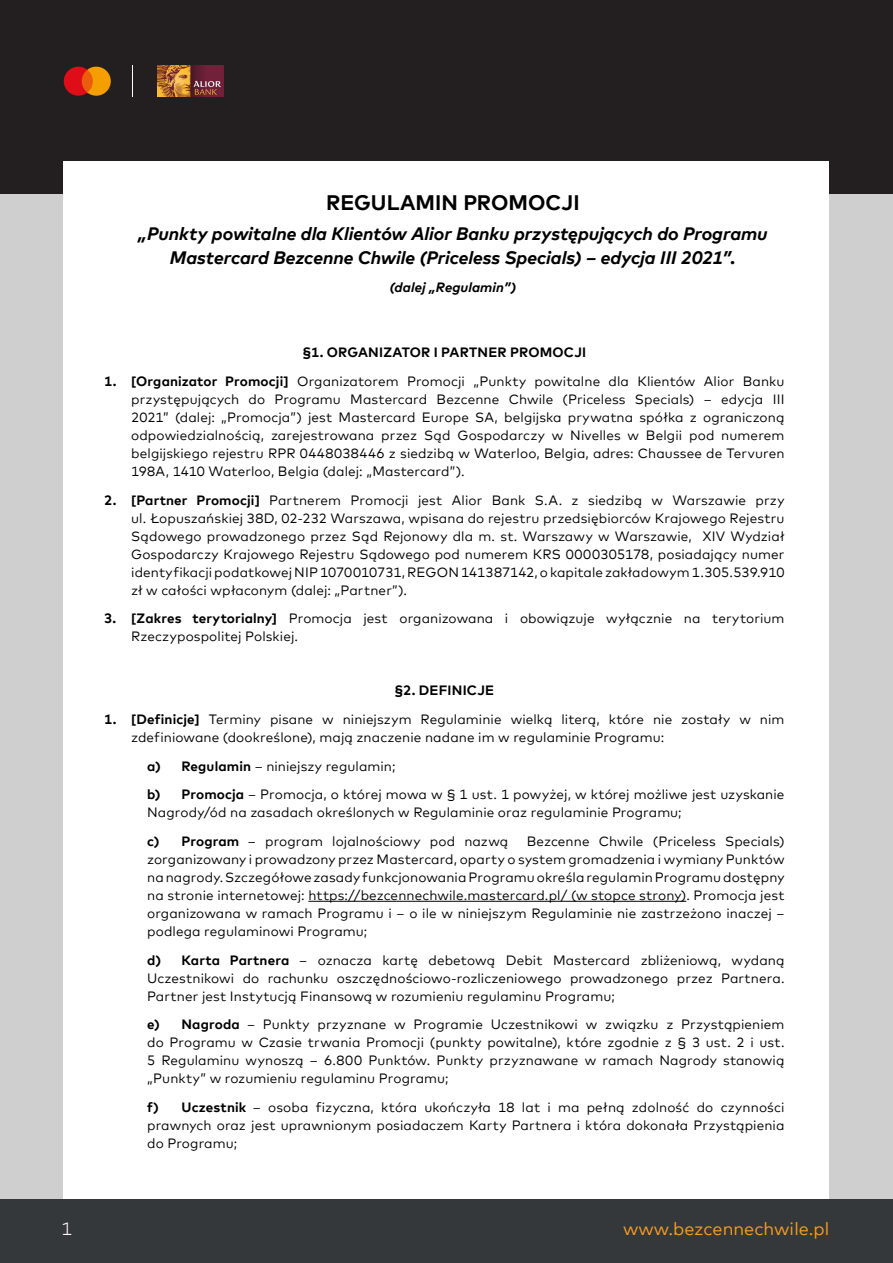
<style>
.page{position:relative;width:893px;height:1263px;background:#fff}
.page>*{position:absolute;margin:0;border:0;box-sizing:border-box;transform-origin:0 0}
.PUNKTY{font:700 21px "Mark Offc For MC";letter-spacing:.005em;color:#000}
.PUNKTY-2{font:italic 700 18px/24px "Mark Offc For MC";color:#000;text-align:center}
.t1{font:18px "Mark Offc For MC";color:#f89e1e}
.t2{font:300 18px "Mark Offc For MC";color:#fff}
.t3{font:13.5px/18px "Mark Offc For MC";letter-spacing:.005em;color:#000;text-align:justify}
.PUNKTY-3{font:700 13.5px "Mark Offc For MC";letter-spacing:.015em;color:#000}
.PUNKTY-4{font:italic 700 13.5px "Mark Offc For MC";letter-spacing:.01em;color:#000}
.s1{font-weight:700}
</style>
<div class="page">
<div style="left:0;top:162px;width:893px;height:1037px;background:#cecfce"></div>
<div style="left:0;top:0;width:893px;height:193px;background:#231f20"></div>
<div style="left:64px;top:162px;width:765px;height:1037px;background:#fff"></div>
<div style="left:0;top:1199px;width:893px;height:64px;background:#34383b"></div>
<svg style="left:64px;top:67px;width:47px;height:29px"></svg>
<hr style="left:308px;top:901px;width:378px;height:1px;background:#000">
<img style="left:158px;top:66px;width:65px;height:31px">
<hr style="left:132px;top:66px;width:1px;height:31px;background:#fff">
<p class="PUNKTY" style="left:326px;top:187px;width:255px">REGULAMIN PROMOCJI</p>
<p class="PUNKTY-2" style="left:138px;top:220px;width:631px">„Punkty powitalne dla Klientów Alior Banku przystępujących do Programu<br>Mastercard Bezcenne Chwile (Priceless Specials) – edycja III 2021”.</p>
<p class="PUNKTY-4" style="left:390px;top:277px;width:128px">(dalej „Regulamin”)</p>
<p class="PUNKTY-3" style="left:302px;top:342px;width:285px">§1. ORGANIZATOR I PARTNER PROMOCJI</p>
<p class="t3" style="left:131px;top:371px;width:655px;text-indent:-27px"><span class="s1">1. [Organizator Promocji]</span> Organizatorem Promocji „Punkty powitalne dla Klientów Alior Banku przystępujących do Programu Mastercard Bezcenne Chwile (Priceless Specials) – edycja III 2021” (dalej: „Promocja”) jest Mastercard Europe SA, belgijska prywatna spółka z ograniczoną odpowiedzialnością, zarejestrowana przez Sąd Gospodarczy w Nivelles w Belgii pod numerem belgijskiego rejestru RPR 0448038446 z siedzibą w Waterloo, Belgia, adres: Chaussee de Tervuren 198A, 1410 Waterloo, Belgia (dalej: „Mastercard”).</p>
<p class="t3" style="left:131px;top:490px;width:655px;text-indent:-27px"><span class="s1">2. [Partner Promocji]</span> Partnerem Promocji jest Alior Bank S.A. z siedzibą w Warszawie przy ul. Łopuszańskiej 38D, 02-232 Warszawa, wpisana do rejestru przedsiębiorców Krajowego Rejestru Sądowego prowadzonego przez Sąd Rejonowy dla m. st. Warszawy w Warszawie, XIV Wydział Gospodarczy Krajowego Rejestru Sądowego pod numerem KRS 0000305178, posiadający numer identyfikacji podatkowej NIP 1070010731, REGON 141387142, o kapitale zakładowym 1.305.539.910 zł w całości wpłaconym (dalej: „Partner”).</p>
<p class="t3" style="left:131px;top:608px;width:655px;text-indent:-27px"><span class="s1">3. [Zakres terytorialny]</span> Promocja jest organizowana i obowiązuje wyłącznie na terytorium<br>Rzeczypospolitej Polskiej.</p>
<p class="PUNKTY-3" style="left:394px;top:680px;width:101px">§2. DEFINICJE</p>
<p class="t3" style="left:131px;top:709px;width:655px;text-indent:-27px"><span class="s1">1. [Definicje]</span> Terminy pisane w niniejszym Regulaminie wielką literą, które nie zostały w nim zdefiniowane (dookreślone), mają znaczenie nadane im w regulaminie Programu:</p>
<p class="t3" style="left:147px;top:756px;width:250px"><span class="s1">a) Regulamin</span> – niniejszy regulamin;</p>
<p class="t3" style="left:147px;top:784px;width:639px"><span class="s1">b) Promocja</span> – Promocja, o której mowa w § 1 ust. 1 powyżej, w której możliwe jest uzyskanie<br>Nagrody/ód na zasadach określonych w Regulaminie oraz regulaminie Programu;</p>
<p class="t3" style="left:147px;top:831px;width:363px"><span class="s1">c) Program</span> – program lojalnościowy pod nazwą</p>
<p class="t3" style="left:147px;top:831px;width:639px;text-indent:380px">Bezcenne Chwile (Priceless Specials) zorganizowany i prowadzony przez Mastercard, oparty o system gromadzenia i wymiany Punktów na nagrody. Szczegółowe zasady funkcjonowania Programu określa regulamin Programu dostępny na stronie internetowej: https://bezcennechwile.mastercard.pl/ (w stopce strony). Promocja jest organizowana w ramach Programu i – o ile w niniejszym Regulaminie nie zastrzeżono inaczej – podlega regulaminowi Programu;</p>
<p class="t3" style="left:147px;top:950px;width:639px"><span class="s1">d) Karta Partnera</span> – oznacza kartę debetową Debit Mastercard zbliżeniową, wydaną Uczestnikowi do rachunku oszczędnościowo-rozliczeniowego prowadzonego przez Partnera.<br>Partner jest Instytucją Finansową w rozumieniu regulaminu Programu;</p>
<p class="t3" style="left:147px;top:1014px;width:639px"><span class="s1">e) Nagroda</span> – Punkty przyznane w Programie Uczestnikowi w związku z Przystąpieniem do Programu w Czasie trwania Promocji (punkty powitalne), które zgodnie z § 3 ust. 2 i ust.<br>5 Regulaminu wynoszą – 6.800 Punktów. Punkty przyznawane w ramach Nagrody stanowią „Punkty” w rozumieniu regulaminu Programu;</p>
<p class="t3" style="left:147px;top:1097px;width:639px"><span class="s1">f) Uczestnik</span> – osoba fizyczna, która ukończyła 18 lat i ma pełną zdolność do czynności prawnych oraz jest uprawnionym posiadaczem Karty Partnera i która dokonała Przystąpienia do Programu;</p>
<h2 class="t2" style="left:62px;top:1215px;width:12px">1</h2>
<h2 class="t1" style="left:623px;top:1215px;width:208px">www.bezcennechwile.pl</h2>
</div>
